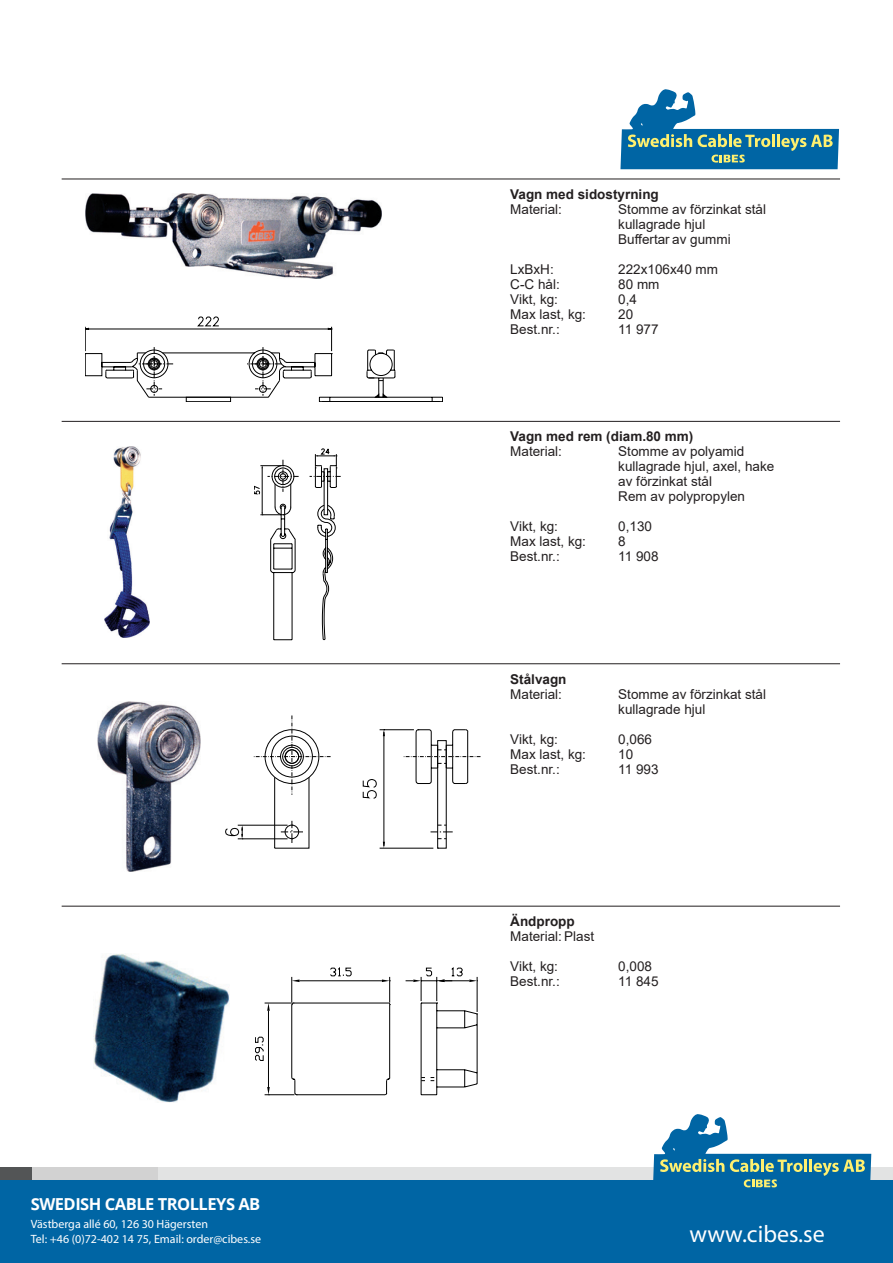
<style>
.page{position:relative;width:893px;height:1263px;background:#fff}
.page>*{position:absolute;margin:0;border:0;box-sizing:border-box;transform-origin:0 0}
.t1{font:24px "Myriad Pro";color:#fff}
.t2{font:700 16.5px "Open Sans";letter-spacing:-.03em;color:#fff}
.t3{font:13.5px "Arial";color:#231f20}
.t4{font:700 13.5px "Arial";color:#231f20}
.t5{font:12px/15px "Myriad Pro";color:#fff}
</style>
<div class="page">
<div style="left:0;top:1179px;width:893px;height:84px;background:#0065a4"></div>
<div style="left:157px;top:1167px;width:736px;height:13px;background:#e2e3e3"></div>
<div style="left:30px;top:1167px;width:127px;height:13px;background:#d2d2d2"></div>
<div style="left:0;top:1167px;width:32px;height:13px;background:#535556"></div>
<svg style="left:620px;top:89px;width:219px;height:80px"></svg>
<svg style="left:653px;top:1114px;width:218px;height:74px"></svg>
<hr style="left:62px;top:179px;width:778px;height:1px;background:#231f20">
<hr style="left:62px;top:421px;width:778px;height:1px;background:#231f20">
<hr style="left:62px;top:663px;width:778px;height:1px;background:#231f20">
<hr style="left:62px;top:906px;width:778px;height:1px;background:#231f20">
<img style="left:85px;top:193px;width:297px;height:86px">
<svg style="left:85px;top:317px;width:358px;height:85px"></svg>
<img style="left:105px;top:446px;width:45px;height:192px">
<svg style="left:254px;top:449px;width:87px;height:191px"></svg>
<img style="left:98px;top:702px;width:102px;height:170px">
<svg style="left:225px;top:715px;width:255px;height:133px"></svg>
<img style="left:94px;top:954px;width:136px;height:148px">
<svg style="left:255px;top:967px;width:222px;height:128px"></svg>
<p class="t4" style="left:510px;top:185px;width:150px">Vagn med sidostyrning</p>
<p class="t3" style="left:510px;top:200px;width:53px">Material:</p>
<p class="t3" style="left:618px;top:200px;width:149px">Stomme av förzinkat stål</p>
<p class="t3" style="left:618px;top:215px;width:89px">kullagrade hjul</p>
<p class="t3" style="left:618px;top:230px;width:114px">Buffertar av gummi</p>
<p class="t3" style="left:510px;top:260px;width:45px">LxBxH:</p>
<p class="t3" style="left:618px;top:260px;width:101px">222x106x40 mm</p>
<p class="t3" style="left:510px;top:275px;width:51px">C-C hål:</p>
<p class="t3" style="left:618px;top:275px;width:43px">80 mm</p>
<p class="t3" style="left:510px;top:290px;width:49px">Vikt, kg:</p>
<p class="t3" style="left:618px;top:290px;width:20px">0,4</p>
<p class="t3" style="left:510px;top:305px;width:77px">Max last, kg:</p>
<p class="t3" style="left:618px;top:305px;width:17px">20</p>
<p class="t3" style="left:510px;top:320px;width:51px">Best.nr.:</p>
<p class="t3" style="left:618px;top:320px;width:42px">11 977</p>
<p class="t4" style="left:510px;top:427px;width:185px">Vagn med rem (diam.80 mm)</p>
<p class="t3" style="left:510px;top:442px;width:53px">Material:</p>
<p class="t3" style="left:618px;top:442px;width:128px">Stomme av polyamid</p>
<p class="t3" style="left:618px;top:457px;width:158px">kullagrade hjul, axel, hake</p>
<p class="t3" style="left:618px;top:472px;width:95px">av förzinkat stål</p>
<p class="t3" style="left:618px;top:487px;width:128px">Rem av polypropylen</p>
<p class="t3" style="left:510px;top:517px;width:49px">Vikt, kg:</p>
<p class="t3" style="left:618px;top:517px;width:35px">0,130</p>
<p class="t3" style="left:510px;top:532px;width:77px">Max last, kg:</p>
<p class="t3" style="left:618px;top:532px;width:9px">8</p>
<p class="t3" style="left:510px;top:547px;width:51px">Best.nr.:</p>
<p class="t3" style="left:618px;top:547px;width:42px">11 908</p>
<p class="t4" style="left:510px;top:670px;width:58px">Stålvagn</p>
<p class="t3" style="left:510px;top:685px;width:53px">Material:</p>
<p class="t3" style="left:618px;top:685px;width:149px">Stomme av förzinkat stål</p>
<p class="t3" style="left:618px;top:700px;width:89px">kullagrade hjul</p>
<p class="t3" style="left:510px;top:730px;width:49px">Vikt, kg:</p>
<p class="t3" style="left:618px;top:730px;width:35px">0,066</p>
<p class="t3" style="left:510px;top:745px;width:77px">Max last, kg:</p>
<p class="t3" style="left:618px;top:745px;width:17px">10</p>
<p class="t3" style="left:510px;top:760px;width:51px">Best.nr.:</p>
<p class="t3" style="left:618px;top:760px;width:42px">11 993</p>
<p class="t4" style="left:510px;top:912px;width:66px">Ändpropp</p>
<p class="t3" style="left:510px;top:927px;width:86px">Material: Plast</p>
<p class="t3" style="left:510px;top:957px;width:49px">Vikt, kg:</p>
<p class="t3" style="left:618px;top:957px;width:35px">0,008</p>
<p class="t3" style="left:510px;top:972px;width:51px">Best.nr.:</p>
<p class="t3" style="left:618px;top:972px;width:42px">11 845</p>
<p class="t2" style="left:31px;top:1192px;width:231px">SWEDISH CABLE TROLLEYS AB</p>
<p class="t5" style="left:31px;top:1216px;width:232px">Västberga allé 60, 126 30 Hägersten<br>Tel: +46 (0)72-402 14 75, Email: order@cibes.se</p>
<h1 class="t1" style="left:689px;top:1219px;width:137px">www.cibes.se</h1>
</div>
